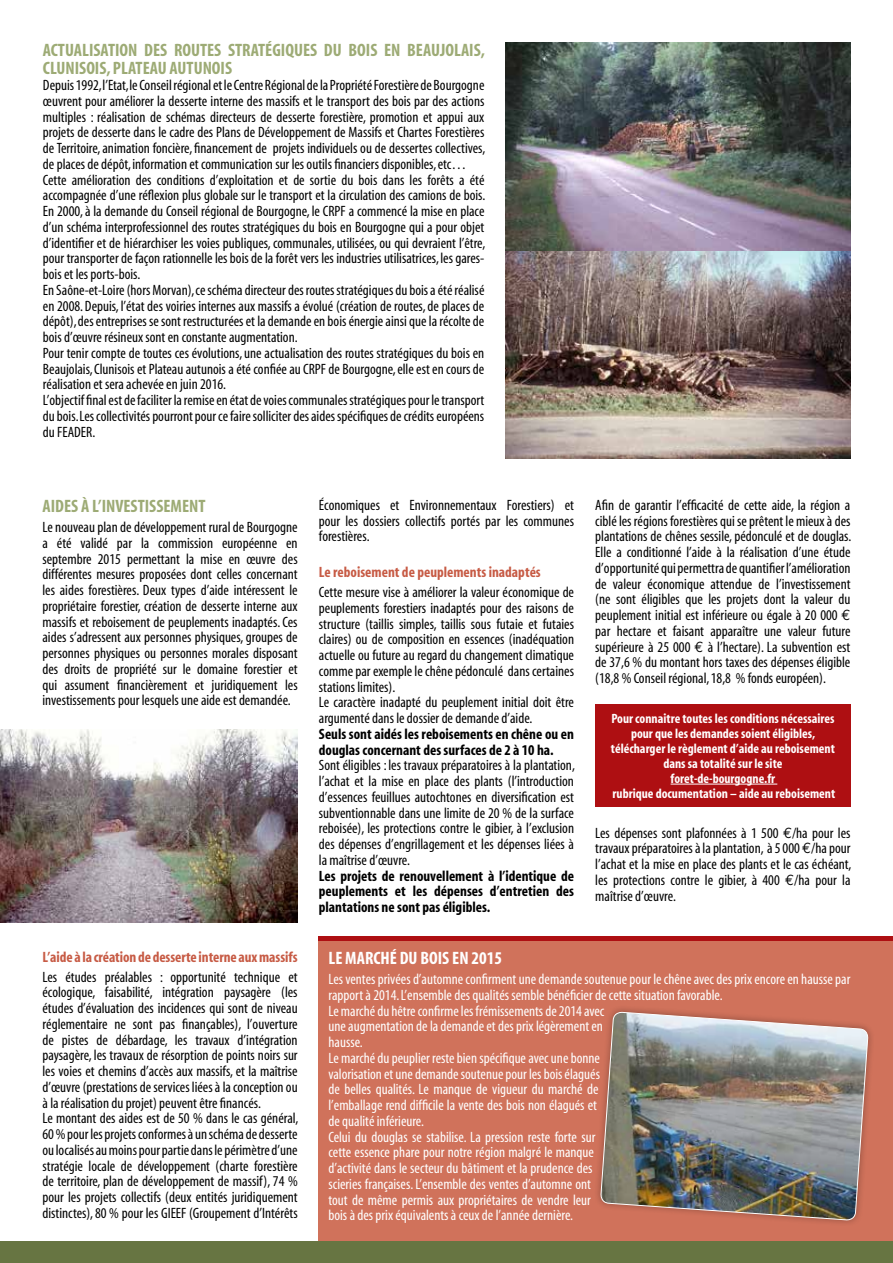
<style>
.page{position:relative;width:893px;height:1263px;background:#fff}
.page>*{position:absolute;margin:0;border:0;box-sizing:border-box;transform-origin:0 0}
.t1{font:700 condensed 18px/18px "Myriad";color:#9dab75}
.t2{font:700 condensed 18px "Myriad";color:#fff}
.t3{font:condensed 15px/15.8px "Myriad";color:#000;text-align:justify}
.t4{font:condensed 15px/15.8px "Myriad";color:#fff}
.t5{font:700 condensed 15px/15.8px "Myriad";color:#000}
.t6{font:700 condensed 15px "Myriad";letter-spacing:-.005em;color:#c75b45}
.t7{font:700 condensed 13.5px/15px "Myriad";color:#fff;text-align:center}
.s1{font-family:"Euro Mono";font-stretch:normal}
</style>
<div class="page">
<img style="left:505px;top:251px;width:345px;height:207px">
<div style="left:319px;top:941px;width:574px;height:301px;background:#d0725b"></div>
<div style="left:0;top:1242px;width:893px;height:21px;background:#677542"></div>
<div style="left:595px;top:704px;width:255px;height:102px;background:#ae0f12"></div>
<hr style="left:671px;top:784px;width:106px;height:1px;background:#fff">
<img style="left:0;top:730px;width:298px;height:193px">
<img style="left:600px;top:1011px;width:268px;height:210px">
<hr style="left:319px;top:936px;width:574px;height:4px;background:#ae0f12">
<img style="left:505px;top:43px;width:345px;height:208px">
<p class="t1" style="left:43px;top:42px;width:444px">ACTUALISATION DES ROUTES STRATÉGIQUES DU BOIS EN BEAUJOLAIS,<br>CLUNISOIS, PLATEAU AUTUNOIS</p>
<p class="t3" style="left:43px;top:78px;width:444px;text-align:left">Depuis 1992, l’Etat, le Conseil régional et le Centre Régional de la Propriété Forestière de Bourgogne œuvrent pour améliorer la desserte interne des massifs et le transport des bois par des actions multiples : réalisation de schémas directeurs de desserte forestière, promotion et appui aux projets de desserte dans le cadre des Plans de Développement de Massifs et Chartes Forestières de Territoire, animation foncière, financement de projets individuels ou de dessertes collectives, de places de dépôt, information et communication sur les outils financiers disponibles, etc… Cette amélioration des conditions d’exploitation et de sortie du bois dans les forêts a été accompagnée d’une réflexion plus globale sur le transport et la circulation des camions de bois.<br>En 2000, à la demande du Conseil régional de Bourgogne, le CRPF a commencé la mise en place d’un schéma interprofessionnel des routes stratégiques du bois en Bourgogne qui a pour objet d’identifier et de hiérarchiser les voies publiques, communales, utilisées, ou qui devraient l’être, pour transporter de façon rationnelle les bois de la forêt vers les industries utilisatrices, les gares&shy;bois et les ports-bois.<br>En Saône-et-Loire (hors Morvan), ce schéma directeur des routes stratégiques du bois a été réalisé en 2008. Depuis, l’état des voiries internes aux massifs a évolué (création de routes, de places de dépôt), des entreprises se sont restructurées et la demande en bois énergie ainsi que la récolte de bois d’œuvre résineux sont en constante augmentation.<br>Pour tenir compte de toutes ces évolutions, une actualisation des routes stratégiques du bois en Beaujolais, Clunisois et Plateau autunois a été confiée au CRPF de Bourgogne, elle est en cours de réalisation et sera achevée en juin 2016.<br>L’objectif final est de faciliter la remise en état de voies communales stratégiques pour le transport du bois. Les collectivités pourront pour ce faire solliciter des aides spécifiques de crédits européens du FEADER.</p>
<p class="t1" style="left:43px;top:498px;width:164px">AIDES À L’INVESTISSEMENT</p>
<p class="t3" style="left:43px;top:520px;width:257px">Le nouveau plan de développement rural de Bourgogne a été validé par la commission européenne en septembre 2015 permettant la mise en œuvre des différentes mesures proposées dont celles concernant les aides forestières. Deux types d’aide intéressent le propriétaire forestier, création de desserte interne aux massifs et reboisement de peuplements inadaptés. Ces aides s’adressent aux personnes physiques, groupes de personnes physiques ou personnes morales disposant des droits de propriété sur le domaine forestier et qui assument financièrement et juridiquement les investissements pour lesquels une aide est demandée.</p>
<p class="t3" style="left:319px;top:498px;width:257px">Économiques et Environnementaux Forestiers) et pour les dossiers collectifs portés par les communes forestières.</p>
<p class="t6" style="left:319px;top:565px;width:223px">Le reboisement de peuplements inadaptés</p>
<p class="t3" style="left:319px;top:585px;width:257px;text-align:left">Cette mesure vise à améliorer la valeur économique de peuplements forestiers inadaptés pour des raisons de structure (taillis simples, taillis sous futaie et futaies claires) ou de composition en essences (inadéquation actuelle ou future au regard du changement climatique comme par exemple le chêne pédonculé dans certaines stations limites).<br>Le caractère inadapté du peuplement initial doit être argumenté dans le dossier de demande d’aide.</p>
<p class="t5" style="left:319px;top:727px;width:257px">Seuls sont aidés les reboisements en chêne ou en douglas concernant des surfaces de 2 à 10 ha.</p>
<p class="t3" style="left:319px;top:758px;width:258px">Sont éligibles : les travaux préparatoires à la plantation, l’achat et la mise en place des plants (l’introduction d’essences feuillues autochtones en diversification est subventionnable dans une limite de 20 % de la surface reboisée), les protections contre le gibier, à l’exclusion des dépenses d’engrillagement et les dépenses liées à la maîtrise d’œuvre.</p>
<p class="t5" style="left:319px;top:868px;width:257px;text-align:justify">Les projets de renouvellement à l’identique de peuplements et les dépenses d’entretien des plantations ne sont pas éligibles.</p>
<p class="t3" style="left:595px;top:498px;width:258px">Afin de garantir l’efficacité de cette aide, la région a ciblé les régions forestières qui se prêtent le mieux à des plantations de chênes sessile, pédonculé et de douglas.<br>Elle a conditionné l’aide à la réalisation d’une étude d’opportunité qui permettra de quantifier l’amélioration de valeur économique attendue de l’investissement (ne sont éligibles que les projets dont la valeur du peuplement initial est inférieure ou égale à 20 000 <span class="s1">€ </span>par hectare et faisant apparaître une valeur future supérieure à 25 000 <span class="s1">€</span> à l’hectare). La subvention est de 37,6 % du montant hors taxes des dépenses éligible (18,8 % Conseil régional, 18,8 % fonds européen).</p>
<p class="t7" style="left:611px;top:711px;width:226px">Pour connaitre toutes les conditions nécessaires pour que les demandes soient éligibles, télécharger le règlement d’aide au reboisement dans sa totalité sur le site foret-de-bourgogne.fr<br>rubrique documentation – aide au reboisement</p>
<p class="t3" style="left:595px;top:825px;width:258px">Les dépenses sont plafonnées à 1 500 <span class="s1">€</span>/ha pour les travaux préparatoires à la plantation, à 5 000 <span class="s1">€</span>/ha pour l’achat et la mise en place des plants et le cas échéant, les protections contre le gibier, à 400 <span class="s1">€</span>/ha pour la maîtrise d’œuvre.</p>
<p class="t6" style="left:43px;top:949px;width:257px">L’aide à la création de desserte interne aux massifs</p>
<p class="t3" style="left:43px;top:969px;width:258px;text-align:left">Les études préalables : opportunité technique et écologique, faisabilité, intégration paysagère (les études d’évaluation des incidences qui sont de niveau réglementaire ne sont pas finançables), l’ouverture de pistes de débardage, les travaux d’intégration paysagère, les travaux de résorption de points noirs sur les voies et chemins d’accès aux massifs, et la maîtrise d’œuvre (prestations de services liées à la conception ou à la réalisation du projet) peuvent être financés.<br>Le montant des aides est de 50 % dans le cas général, 60% pour les projets conformes à un schéma de desserte ou localisés au moins pour partie dans le périmètre d’une stratégie locale de développement (charte forestière de territoire, plan de développement de massif), 74 % pour les projets collectifs (deux entités juridiquement distinctes), 80 % pour les GIEEF (Groupement d’Intérêts</p>
<p class="t2" style="left:328px;top:949px;width:175px">LE MARCHÉ DU BOIS EN 2015</p>
<p class="t4" style="left:328px;top:972px;width:523px">Les ventes privées d’automne confirment une demande soutenue pour le chêne avec des prix encore en hausse par rapport à 2014. L’ensemble des qualités semble bénéficier de cette situation favorable.<br>Le marché du hêtre confirme les frémissements de 2014 avec<br>une augmentation de la demande et des prix légèrement en<br>hausse.<br>Le marché du peuplier reste bien spécifique avec une bonne<br>valorisation et une demande soutenue pour les bois élagués<br>de belles qualités. Le manque de vigueur du marché de<br>l’emballage rend difficile la vente des bois non élagués et<br>de qualité inférieure.<br>Celui du douglas se stabilise. La pression reste forte sur<br>cette essence phare pour notre région malgré le manque<br>d’activité dans le secteur du bâtiment et la prudence des<br>scieries françaises. L’ensemble des ventes d’automne ont<br>tout de même permis aux propriétaires de vendre leur<br>bois à des prix équivalents à ceux de l’année dernière.</p>
</div>
